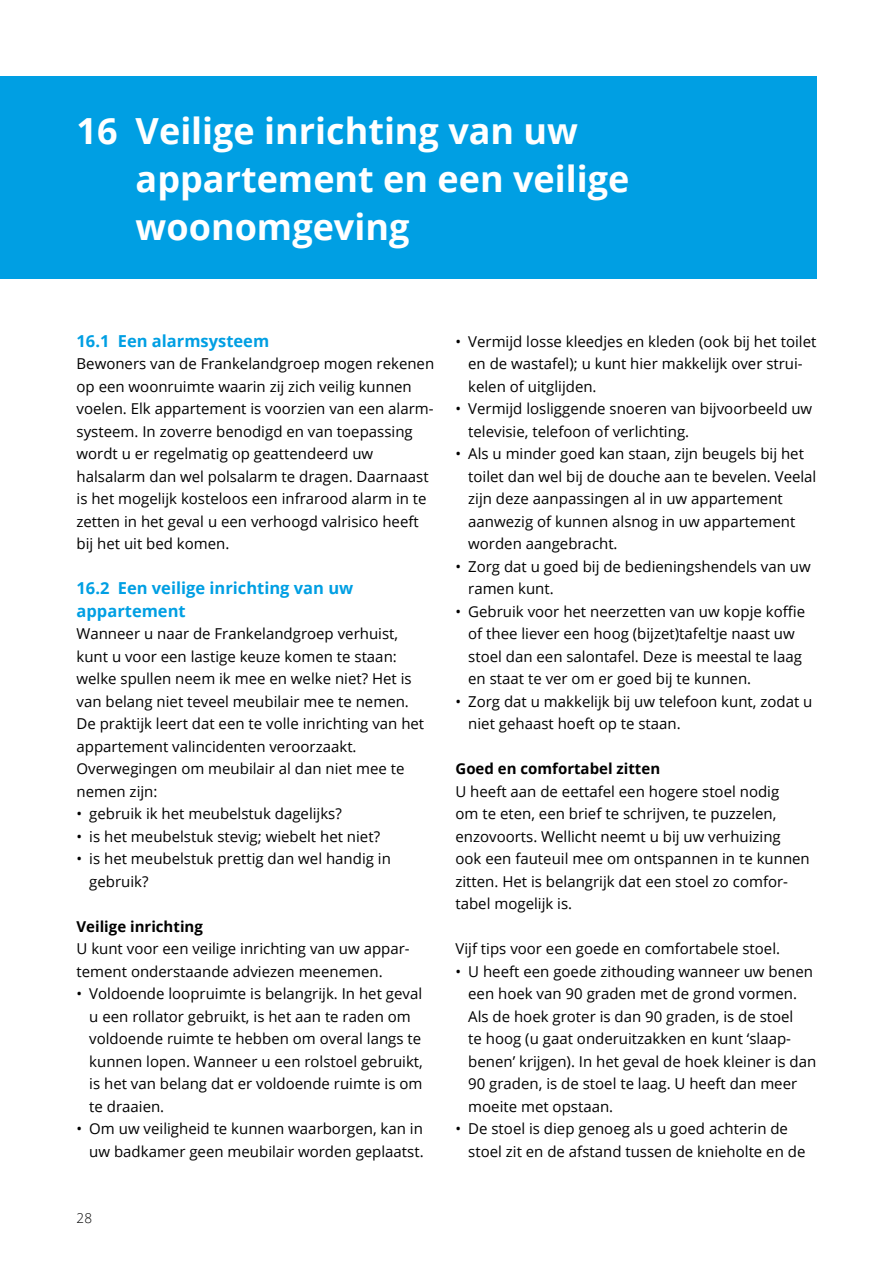
<style>
.page{position:relative;width:893px;height:1263px;background:#fff}
.page>*{position:absolute;margin:0;border:0;box-sizing:border-box;transform-origin:0 0}
.t1{font:700 36px/48px "Open Sans";color:#fff}
.t2{font:700 16.5px/22.5px "Open Sans";color:#009fe3}
.t3{font:15px/22.5px "Open Sans";color:#000}
.t4{font:700 15px "Open Sans";color:#000}
.t5{font:300 13.5px "Open Sans";color:#000}
</style>
<div class="page">
<div style="left:0;top:77px;width:816px;height:202px;background:#009fe3"></div>
<h1 class="t1" style="left:136px;top:106px;width:495px;text-indent:-59px">16 Veilige inrichting van uw appartement en een veilige woonomgeving</h1>
<p class="t2" style="left:77px;top:329px;width:194px">16.1 Een alarmsysteem</p>
<p class="t3" style="left:77px;top:352px;width:359px">Bewoners van de Frankelandgroep mogen rekenen op een woonruimte waarin zij zich veilig kunnen voelen. Elk appartement is voorzien van een alarm&shy;systeem. In zoverre benodigd en van toepassing wordt u er regelmatig op geattendeerd uw halsalarm dan wel polsalarm te dragen. Daarnaast is het mogelijk kosteloos een infrarood alarm in te zetten in het geval u een verhoogd valrisico heeft bij het uit bed komen.</p>
<p class="t2" style="left:77px;top:576px;width:278px">16.2 Een veilige inrichting van uw appartement</p>
<p class="t3" style="left:77px;top:622px;width:349px">Wanneer u naar de Frankelandgroep verhuist, kunt u voor een lastige keuze komen te staan: welke spullen neem ik mee en welke niet? Het is van belang niet teveel meubilair mee te nemen.<br>De praktijk leert dat een te volle inrichting van het appartement valincidenten veroorzaakt.<br>Overwegingen om meubilair al dan niet mee te nemen zijn:</p>
<p class="t3" style="left:77px;top:802px;width:267px">• gebruik ik het meubelstuk dagelijks?</p>
<p class="t3" style="left:77px;top:824px;width:305px">• is het meubelstuk stevig; wiebelt het niet?</p>
<p class="t3" style="left:89px;top:847px;width:303px;text-indent:-13px">• is het meubelstuk prettig dan wel handig in gebruik?</p>
<p class="t4" style="left:77px;top:915px;width:128px">Veilige inrichting</p>
<p class="t3" style="left:77px;top:937px;width:335px">U kunt voor een veilige inrichting van uw appar&shy;tement onderstaande adviezen meenemen.</p>
<p class="t3" style="left:89px;top:982px;width:335px;text-indent:-13px">• Voldoende loopruimte is belangrijk. In het geval u een rollator gebruikt, is het aan te raden om voldoende ruimte te hebben om overal langs te kunnen lopen. Wanneer u een rolstoel gebruikt, is het van belang dat er voldoende ruimte is om te draaien.</p>
<p class="t3" style="left:77px;top:1117px;width:349px;text-align:right">• Om uw veiligheid te kunnen waarborgen, kan in uw badkamer geen meubilair worden geplaatst.</p>
<p class="t5" style="left:77px;top:1209px;width:17px">28</p>
<p class="t3" style="left:468px;top:329px;width:350px;text-indent:-13px">• Vermijd losse kleedjes en kleden (ook bij het toilet en de wastafel); u kunt hier makkelijk over strui&shy;kelen of uitglijden.</p>
<p class="t3" style="left:468px;top:397px;width:346px;text-indent:-13px">• Vermijd losliggende snoeren van bijvoorbeeld uw televisie, telefoon of verlichting.</p>
<p class="t3" style="left:468px;top:442px;width:350px;text-indent:-13px">• Als u minder goed kan staan, zijn beugels bij het toilet dan wel bij de douche aan te bevelen. Veelal zijn deze aanpassingen al in uw appartement aanwezig of kunnen alsnog in uw appartement worden aangebracht.</p>
<p class="t3" style="left:468px;top:554px;width:344px;text-indent:-13px">• Zorg dat u goed bij de bedieningshendels van uw ramen kunt.</p>
<p class="t3" style="left:468px;top:599px;width:338px;text-indent:-13px">• Gebruik voor het neerzetten van uw kopje koffie of thee liever een hoog (bijzet)tafeltje naast uw stoel dan een salontafel. Deze is meestal te laag en staat te ver om er goed bij te kunnen.</p>
<p class="t3" style="left:468px;top:689px;width:346px;text-indent:-13px">• Zorg dat u makkelijk bij uw telefoon kunt, zodat u niet gehaast hoeft op te staan.</p>
<p class="t4" style="left:455px;top:758px;width:206px">Goed en comfortabel zitten</p>
<p class="t3" style="left:455px;top:779px;width:356px">U heeft aan de eettafel een hogere stoel nodig<br>om te eten, een brief te schrijven, te puzzelen, enzovoorts. Wellicht neemt u bij uw verhuizing ook een fauteuil mee om ontspannen in te kunnen zitten. Het is belangrijk dat een stoel zo comfor&shy;tabel mogelijk is.</p>
<p class="t3" style="left:455px;top:937px;width:326px">Vijf tips voor een goede en comfortabele stoel.</p>
<p class="t3" style="left:468px;top:959px;width:350px;text-indent:-13px">• U heeft een goede zithouding wanneer uw benen een hoek van 90 graden met de grond vormen.<br>Als de hoek groter is dan 90 graden, is de stoel<br>te hoog (u gaat onderuitzakken en kunt ‘slaap&shy;benen’ krijgen). In het geval de hoek kleiner is dan 90 graden, is de stoel te laag. U heeft dan meer moeite met opstaan.</p>
<p class="t3" style="left:468px;top:1117px;width:339px;text-indent:-13px">• De stoel is diep genoeg als u goed achterin de stoel zit en de afstand tussen de knieholte en de</p>
</div>
